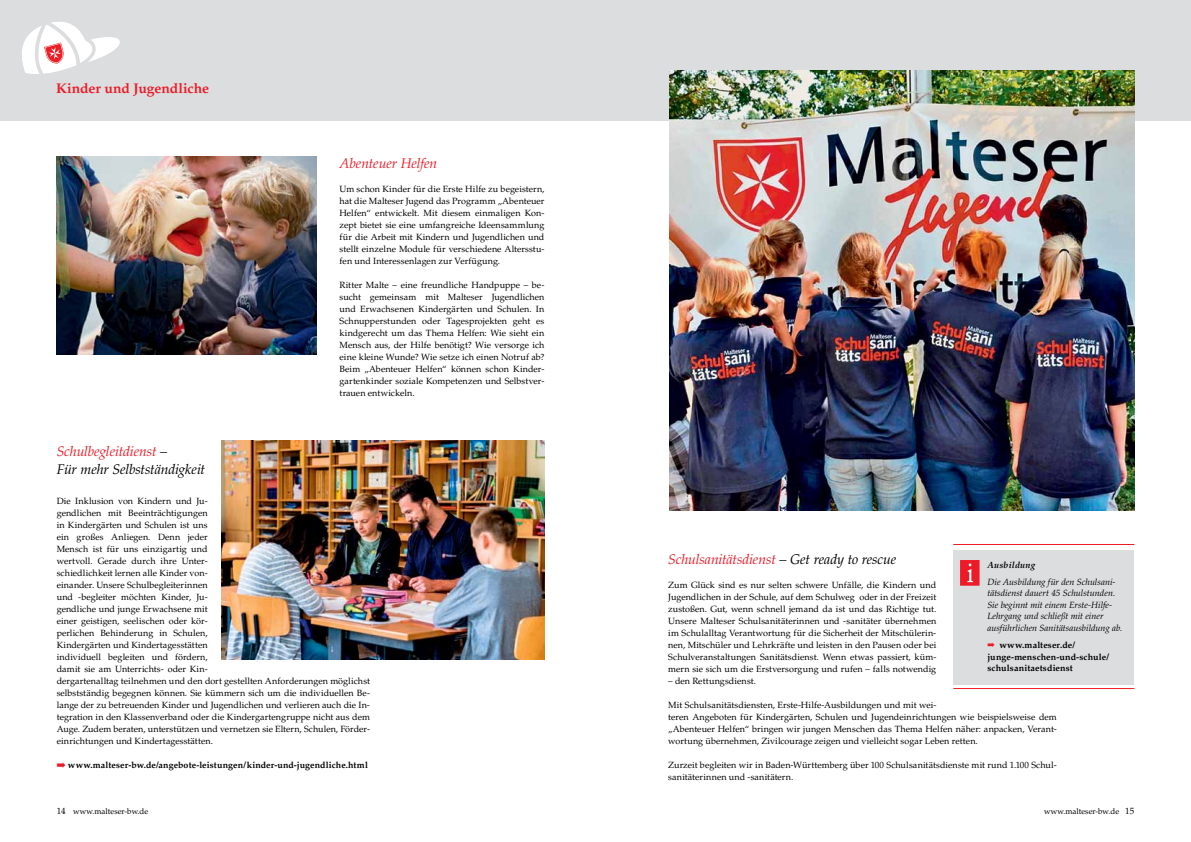
<style>
.page{position:relative;width:1191px;height:842px;background:#fff}
.page>*{position:absolute;margin:0;border:0;box-sizing:border-box;transform-origin:0 0}
.t1{font:italic 14px "Palatino LT Std";letter-spacing:-.01em;color:#ed1b28}
.t2{font:italic 14px/18px "Palatino LT Std";letter-spacing:-.015em;color:#000}
.t3{font:700 14px "Palatino LT Std";letter-spacing:-.005em;color:#ed1b28}
.t4{font:9px/12px "Palatino LT Std";letter-spacing:.005em;color:#000}
.t5{font:italic 9px/11.5px "Palatino LT Std";color:#000}
.t6{font:700 9px/11.5px "Palatino LT Std";letter-spacing:.01em;color:#000}
.t7{font:italic 700 9px "Palatino LT Std";letter-spacing:.03em;color:#000}
.t8{font:8px "Palatino LT Std";color:#000}
.s1{color:#ed1b28}
.s2{font-size:9px}
.s3{color:#000}
</style>
<div class="page">
<div style="left:0;top:0;width:1191px;height:120px;background:#dcddde"></div>
<svg style="left:22px;top:22px;width:98px;height:52px"></svg>
<img style="left:56px;top:157px;width:260px;height:197px">
<img style="left:222px;top:441px;width:322px;height:218px">
<div style="left:953px;top:550px;width:181px;height:134px;background:#dcddde"></div>
<hr style="left:953px;top:544px;width:181px;height:1px;background:#ed1b28">
<hr style="left:953px;top:688px;width:181px;height:1px;background:#ed1b28">
<div style="left:960px;top:560px;width:19px;height:25px;background:#ed1b28;border:1px solid #ed1b28"></div>
<svg style="left:967px;top:563px;width:6px;height:19px"></svg>
<img style="left:669px;top:71px;width:465px;height:439px">
<h1 class="t3" style="left:56px;top:80px;width:154px">Kinder und Jugendliche</h1>
<h1 class="t1" style="left:339px;top:155px;width:99px">Abenteuer Helfen</h1>
<p class="t4" style="left:339px;top:183px;width:206px;text-align:justify">Um schon Kinder für die Erste Hilfe zu begeistern, hat die Malteser Jugend das Programm „Abenteuer Helfen“ entwickelt. Mit diesem einmaligen Kon&shy;zept bietet sie eine umfangreiche Ideensammlung für die Arbeit mit Kindern und Jugendlichen und stellt einzelne Module für verschiedene Altersstu&shy;fen und Interessenlagen zur Verfügung.</p>
<p class="t4" style="left:339px;top:279px;width:206px;text-align:justify">Ritter Malte – eine freundliche Handpuppe – be&shy;sucht gemeinsam mit Malteser Jugendlichen und Erwachsenen Kindergärten und Schulen. In Schnupperstunden oder Tagesprojekten geht es kindgerecht um das Thema Helfen: Wie sieht ein Mensch aus, der Hilfe benötigt? Wie versorge ich eine kleine Wunde? Wie setze ich einen Notruf ab?<br>Beim „Abenteuer Helfen“ können schon Kinder&shy;gartenkinder soziale Kompetenzen und Selbstver&shy;trauen entwickeln.</p>
<h1 class="t2" style="left:57px;top:443px;width:150px"><span class="s1">Schulbegleitdienst</span> –<br>Für mehr Selbstständigkeit</h1>
<p class="t4" style="left:57px;top:495px;width:315px">Die Inklusion von Kindern und Ju-<br>gendlichen mit Beeinträchtigungen<br>in Kindergärten und Schulen ist uns<br>ein großes Anliegen. Denn jeder<br>Mensch ist für uns einzigartig und<br>wertvoll. Gerade durch ihre Unter-<br>schiedlichkeit lernen alle Kinder von-<br>einander. Unsere Schulbegleiterinnen<br>und -begleiter möchten Kinder, Ju-<br>gendliche und junge Erwachsene mit<br>einer geistigen, seelischen oder kör-<br>perlichen Behinderung in Schulen,<br>Kindergärten und Kindertagesstätten<br>individuell begleiten und fördern,<br>damit sie am Unterrichts- oder Kin-<br>dergartenalltag teilnehmen und den dort gestellten Anforderungen möglichst selbstständig begegnen können. Sie kümmern sich um die individuellen Be&shy;lange der zu betreuenden Kinder und Jugendlichen und verlieren auch die In&shy;tegration in den Klassenverband oder die Kindergartengruppe nicht aus dem Auge. Zudem beraten, unterstützen und vernetzen sie Eltern, Schulen, Förder&shy;einrichtungen und Kindertagesstätten.</p>
<p class="t6" style="left:57px;top:759px;width:313px"><span class="s1">➡</span> www.malteser-bw.de/angebote-leistungen/kinder-und-jugendliche.html</p>
<p class="t8" style="left:57px;top:806px;width:93px"><span class="s2">14</span> www.malteser-bw.de</p>
<h1 class="t1" style="left:668px;top:551px;width:230px">Schulsanitätsdienst <span class="s3">– Get ready to rescue</span></h1>
<p class="t4" style="left:668px;top:579px;width:269px;text-align:justify">Zum Glück sind es nur selten schwere Unfälle, die Kindern und Jugendlichen in der Schule, auf dem Schulweg oder in der Freizeit zustoßen. Gut, wenn schnell jemand da ist und das Richtige tut.<br>Unsere Malteser Schulsanitäterinnen und -sanitäter übernehmen im Schulalltag Verantwortung für die Sicherheit der Mitschülerin&shy;nen, Mitschüler und Lehrkräfte und leisten in den Pausen oder bei Schulveranstaltungen Sanitätsdienst. Wenn etwas passiert, küm&shy;mern sie sich um die Erstversorgung und rufen – falls notwendig</p>
<p class="t4" style="left:668px;top:675px;width:89px">– den Rettungsdienst.</p>
<p class="t4" style="left:668px;top:699px;width:390px">Mit Schulsanitätsdiensten, Erste-Hilfe-Ausbildungen und mit wei-<br>teren Angeboten für Kindergärten, Schulen und Jugendeinrichtungen wie beispielsweise dem „Abenteuer Helfen“ bringen wir jungen Menschen das Thema Helfen näher: anpacken, Verant&shy;wortung übernehmen, Zivilcourage zeigen und vielleicht sogar Leben retten.</p>
<p class="t4" style="left:668px;top:759px;width:390px">Zurzeit begleiten wir in Baden-Württemberg über 100 Schulsanitätsdienste mit rund 1.100 Schul&shy;sanitäterinnen und -sanitätern.</p>
<p class="t7" style="left:987px;top:559px;width:49px">Ausbildung</p>
<p class="t5" style="left:987px;top:576px;width:136px">Die Ausbildung für den Schulsani&shy;tätsdienst dauert 45 Schulstunden.<br>Sie beginnt mit einem Erste-Hilfe-Lehrgang und schließt mit einer ausführlichen Sanitätsausbildung ab.</p>
<p class="t6" style="left:987px;top:639px;width:123px"><span class="s1">➡</span> www.malteser.de/ junge-menschen-und-schule/ schulsanitaetsdienst</p>
<p class="t8" style="left:1044px;top:806px;width:92px">www.malteser-bw.de <span class="s2">15</span></p>
</div>
